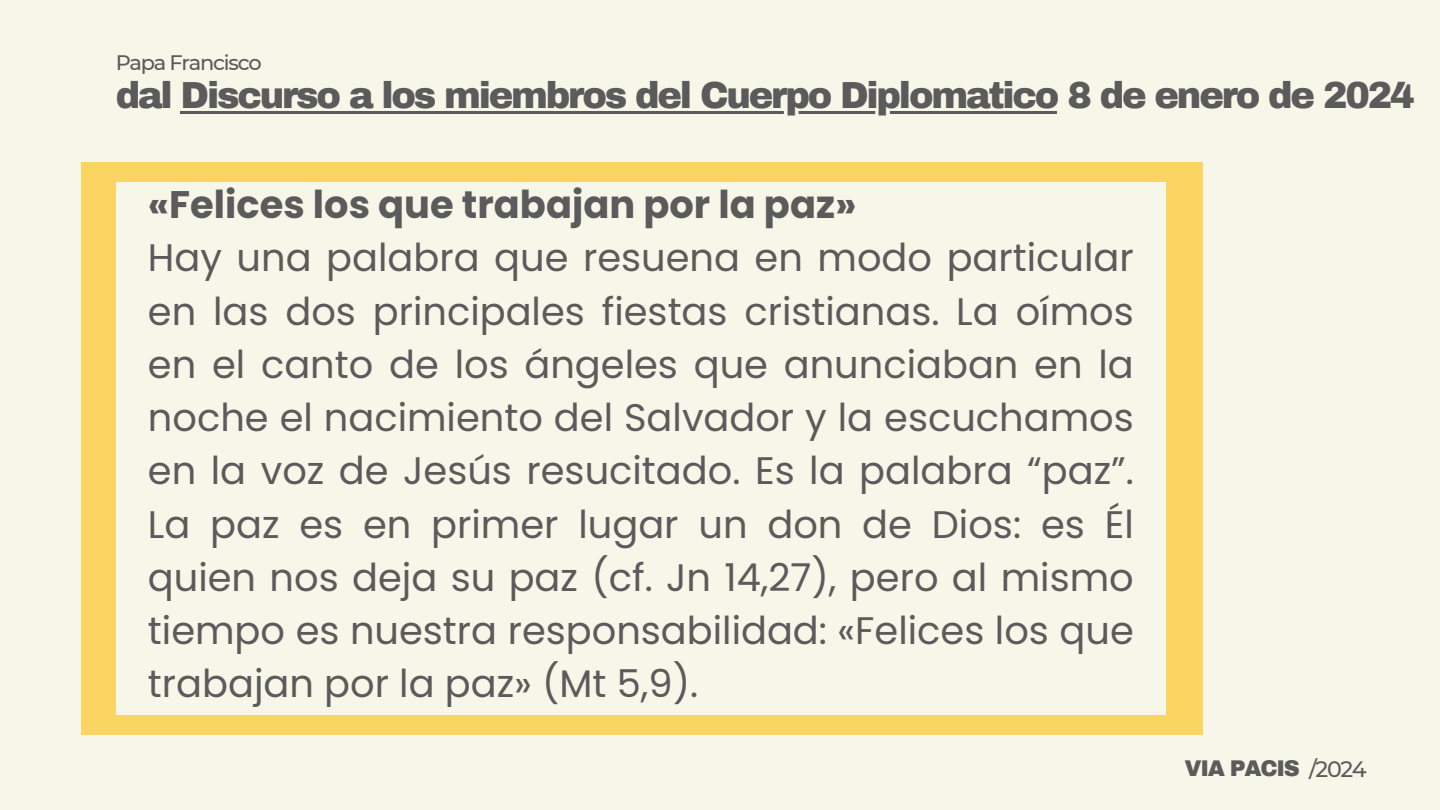
<style>
.page{position:relative;width:1440px;height:810px;background:#f6f6e9}
.page>*{position:absolute;margin:0;border:0;box-sizing:border-box;transform-origin:0 0}
.t1{font:38.4px/53.2px "Poppins";color:#5b5b5b;text-align:justify}
.t2{font:700 38.4px "Poppins";color:#5b5b5b}
.t3{font:900 36.9px "Archivo";letter-spacing:-.06em;color:#5b5b5b}
.t4{font:900 22.2px "Archivo";letter-spacing:-.06em;color:#5b5b5b}
.t5{font:500 20.9px "Montserrat";letter-spacing:-.06em;color:#5b5b5b}
.s1{font-family:"Montserrat";font-weight:500}
</style>
<div class="page">
<div style="left:81px;top:163px;width:1121px;height:572px;background:#fad562"></div>
<div style="left:116px;top:182px;width:1050px;height:533px;background:#f6f6e9"></div>
<hr style="left:181px;top:111px;width:876px;height:3px;background:#5b5b5b">
<p class="t5" style="left:116px;top:50px;width:147px">Papa Francisco</p>
<p class="t3" style="left:116px;top:76px;width:1300px">dal Discurso a los miembros del Cuerpo Diplomatico 8 de enero de 2024</p>
<p class="t2" style="left:148px;top:178px;width:710px">«Felices los que trabajan por la paz»</p>
<p class="t1" style="left:148px;top:231px;width:987px">Hay una palabra que resuena en modo particular en las dos principales fiestas cristianas. La oímos en el canto de los ángeles que anunciaban en la noche el nacimiento del Salvador y la escuchamos en la voz de Jesús resucitado. Es la palabra “paz”.<br>La paz es en primer lugar un don de Dios: es Él quien nos deja su paz (cf. Jn 14,27), pero al mismo tiempo es nuestra responsabilidad: «Felices los que trabajan por la paz» (Mt 5,9).</p>
<p class="t4" style="left:1185px;top:757px;width:184px">VIA PACIS <span class="s1">/2024</span></p>
</div>
